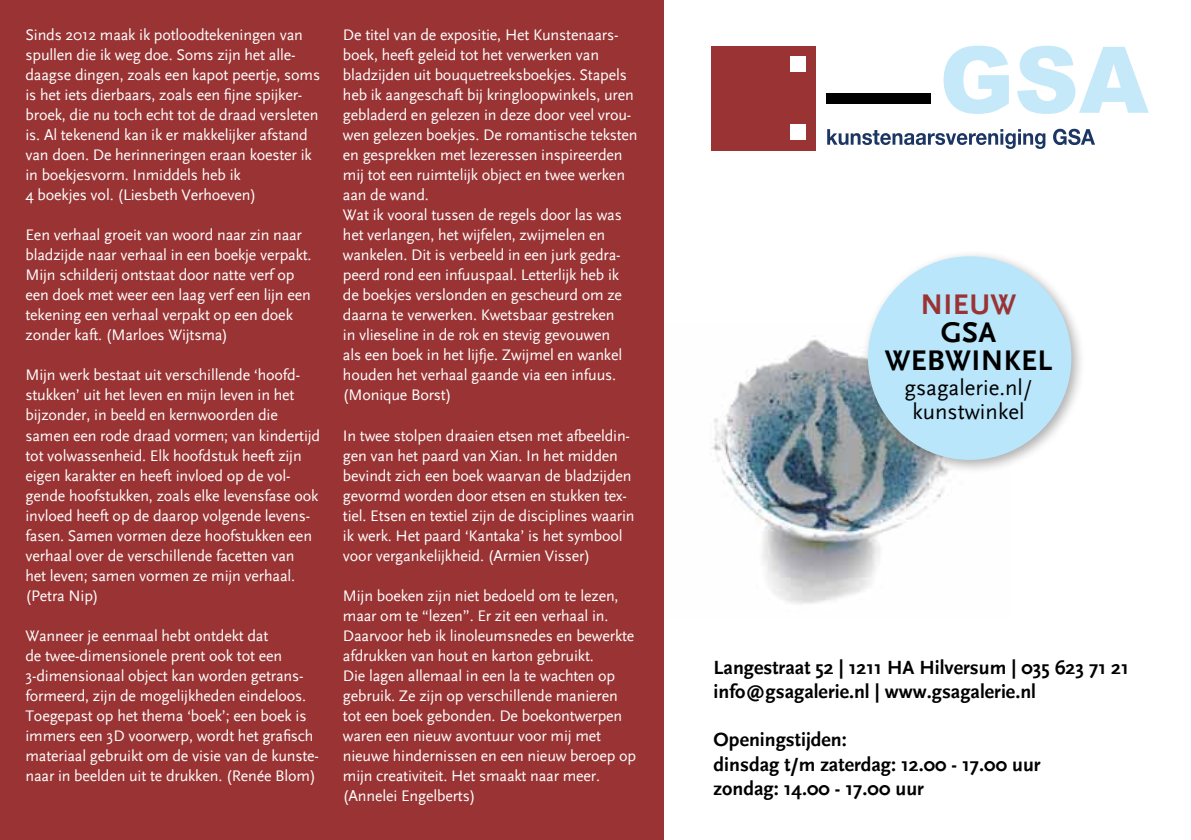
<style>
.page{position:relative;width:1191px;height:840px;background:#fff}
.page>*{position:absolute;margin:0;border:0;box-sizing:border-box;transform-origin:0 0}
.t1{font:700 29.8px/28px "Scala Sans";letter-spacing:.015em;color:#000;text-align:center}
.t2{font:700 29.8px "Scala Sans";color:#9a3434}
.t3{font:22.8px/24.6px "Scala Sans";color:#000;text-align:center}
.t4{font:700 20px/24px "Scala Sans";color:#000}
.t5{font:16px/20px "Scala Sans";letter-spacing:-.01em;color:#fff}
</style>
<div class="page">
<img style="left:663px;top:324px;width:284px;height:294px">
<div style="left:0;top:0;width:663px;height:839px;background:#9a3434"></div>
<div style="left:712px;top:46px;width:104px;height:104px;background:#9a3334"></div>
<div style="left:790px;top:124px;width:15px;height:16px;background:#fff"></div>
<div style="left:826px;top:93px;width:104px;height:10px;background:#000"></div>
<div style="left:790px;top:56px;width:15px;height:16px;background:#fff"></div>
<svg style="left:943px;top:46px;width:66px;height:68px"></svg>
<svg style="left:1017px;top:46px;width:131px;height:68px"></svg>
<svg style="left:827px;top:129px;width:218px;height:20px"></svg>
<svg style="left:1053px;top:129px;width:42px;height:16px"></svg>
<div style="left:861px;top:249px;width:225px;height:225px;background:#000;opacity:.32"></div>
<div style="left:868px;top:256px;width:203px;height:203px;background:#b9e6fa;border-radius:50%"></div>
<p class="t5" style="left:26px;top:25px;width:296px">Sinds 2012 maak ik potloodtekeningen van spullen die ik weg doe. Soms zijn het alle&shy;daagse dingen, zoals een kapot peertje, soms is het iets dierbaars, zoals een fijne spijker&shy;broek, die nu toch echt tot de draad versleten is. Al tekenend kan ik er makkelijker afstand van doen. De herinneringen eraan koester ik in boekjesvorm. Inmiddels heb ik<br>4 boekjes vol. (Liesbeth Verhoeven)</p>
<p class="t5" style="left:26px;top:225px;width:287px">Een verhaal groeit van woord naar zin naar bladzijde naar verhaal in een boekje verpakt.<br>Mijn schilderij ontstaat door natte verf op een doek met weer een laag verf een lijn een tekening een verhaal verpakt op een doek zonder kaft. (Marloes Wijtsma)</p>
<p class="t5" style="left:26px;top:365px;width:296px">Mijn werk bestaat uit verschillende ‘hoofd&shy;stukken’ uit het leven en mijn leven in het bijzonder, in beeld en kernwoorden die samen een rode draad vormen; van kindertijd tot volwassenheid. Elk hoofdstuk heeft zijn eigen karakter en heeft invloed op de vol&shy;gende hoofstukken, zoals elke levensfase ook invloed heeft op de daarop volgende levens&shy;fasen. Samen vormen deze hoofstukken een verhaal over de verschillende facetten van<br>het leven; samen vormen ze mijn verhaal. (Petra Nip)</p>
<p class="t5" style="left:26px;top:625px;width:295px">Wanneer je eenmaal hebt ontdekt dat<br>de twee-dimensionele prent ook tot een 3-dimensionaal object kan worden getrans&shy;formeerd, zijn de mogelijkheden eindeloos.<br>Toegepast op het thema ‘boek’; een boek is immers een 3D voorwerp, wordt het grafisch materiaal gebruikt om de visie van de kunste&shy;naar in beelden uit te drukken. (Renée Blom)</p>
<p class="t5" style="left:343px;top:25px;width:296px">De titel van de expositie, Het Kunstenaars&shy;boek, heeft geleid tot het verwerken van bladzijden uit bouquetreeksboekjes. Stapels heb ik aangeschaft bij kringloopwinkels, uren gebladerd en gelezen in deze door veel vrou&shy;wen gelezen boekjes. De romantische teksten en gesprekken met lezeressen inspireerden mij tot een ruimtelijk object en twee werken aan de wand.<br>Wat ik vooral tussen de regels door las was het verlangen, het wijfelen, zwijmelen en wankelen. Dit is verbeeld in een jurk gedra&shy;peerd rond een infuuspaal. Letterlijk heb ik de boekjes verslonden en gescheurd om ze daarna te verwerken. Kwetsbaar gestreken<br>in vlieseline in de rok en stevig gevouwen<br>als een boek in het lijfje. Zwijmel en wankel houden het verhaal gaande via een infuus. (Monique Borst)</p>
<p class="t5" style="left:343px;top:425px;width:293px">In twee stolpen draaien etsen met afbeeldin&shy;gen van het paard van Xian. In het midden bevindt zich een boek waarvan de bladzijden gevormd worden door etsen en stukken tex&shy;tiel. Etsen en textiel zijn de disciplines waarin ik werk. Het paard ‘Kantaka’ is het symbool voor vergankelijkheid. (Armien Visser)</p>
<p class="t5" style="left:343px;top:585px;width:295px">Mijn boeken zijn niet bedoeld om te lezen, maar om te “lezen”. Er zit een verhaal in.<br>Daarvoor heb ik linoleumsnedes en bewerkte afdrukken van hout en karton gebruikt.<br>Die lagen allemaal in een la te wachten op gebruik. Ze zijn op verschillende manieren tot een boek gebonden. De boekontwerpen waren een nieuw avontuur voor mij met nieuwe hindernissen en een nieuw beroep op mijn creativiteit. Het smaakt naar meer. (Annelei Engelberts)</p>
<h1 class="t2" style="left:920px;top:288px;width:97px">N ieuw</h1>
<h1 class="t1" style="left:884px;top:319px;width:161px">GSA webwinkel</h1>
<h2 class="t3" style="left:904px;top:375px;width:129px">gsagalerie.nl/ kunstwinkel</h2>
<p class="t4" style="left:713px;top:656px;width:417px">Langestraat 52 | 1211 HA Hilversum | 035 623 71 21 info@gsagalerie.nl | www.gsagalerie.nl</p>
<p class="t4" style="left:713px;top:728px;width:329px">Openingstijden:<br>dinsdag t/m zaterdag: 12.00 - 17.00 uur zondag: 14.00 - 17.00 uur</p>
</div>
